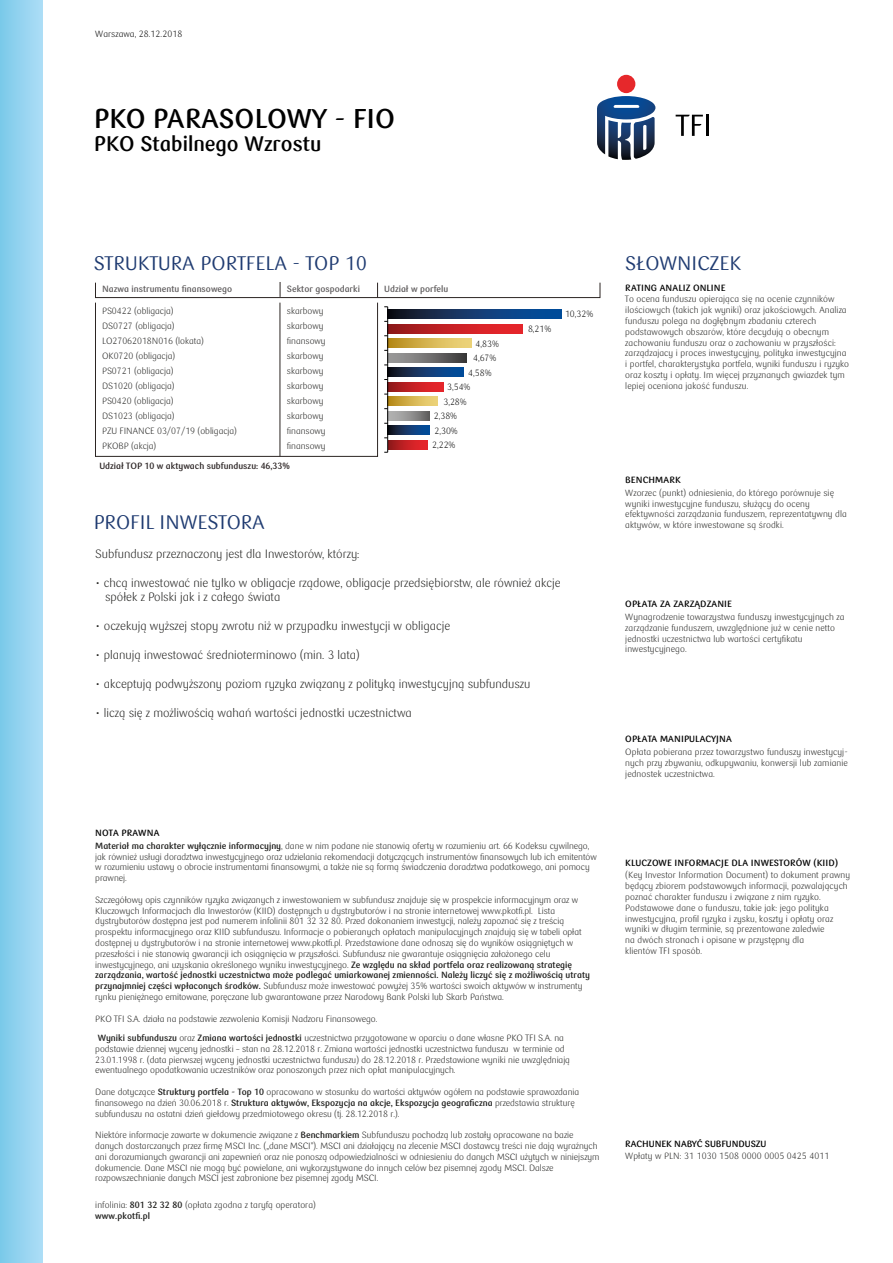
<style>
.page{position:relative;width:893px;height:1263px;background:#fff}
.page>*{position:absolute;margin:0;border:0;box-sizing:border-box;transform-origin:0 0}
.t1{font:700 27px "PKO Bank Polski";color:#010101}
.t2{font:700 21px "PKO Bank Polski";color:#010101}
.t3{font:19.5px "PKO Bank Polski";color:#1f3b71}
.t4{font:300 12px/14.4px "PKO Bank Polski";color:#1d1d1b}
.t5{font:300 9px/10.8px "PKO Bank Polski";color:#1d1d1b}
.t6{font:700 9px "PKO Bank Polski";letter-spacing:.01em;color:#010101}
.t7{font:300 9px "PKO Bank Polski";letter-spacing:.01em;color:#010101}
.t8{font:700 9px "PKO Bank Polski";color:#5f5c5d}
.t9{font:700 9px "PKO Bank Polski";color:#2b2424}
.s1{font-weight:700}
.s2{color:#231f20}
</style>
<div class="page">
<div style="left:0;top:0;width:42px;height:1263px;background:linear-gradient(to right,#7bc9e9,#acddf6)"></div>
<div style="left:95px;top:282px;width:505px;height:16px;border:1px solid #2c2523"></div>
<svg style="left:280px;top:282px;width:1px;height:15px"></svg>
<div style="left:95px;top:302px;width:283px;height:155px;border:1px solid #2c2523"></div>
<hr style="left:280px;top:303px;width:1px;height:153px;background:#2c2523">
<svg style="left:377px;top:283px;width:1px;height:15px"></svg>
<div style="left:617px;top:75px;width:18px;height:18px;background:#e6282b;border-radius:50%"></div>
<svg style="left:597px;top:96px;width:58px;height:64px"></svg>
<svg style="left:676px;top:115px;width:27px;height:21px"></svg>
<hr style="left:706px;top:115px;width:2px;height:21px;background:#010101">
<svg style="left:388px;top:440px;width:39px;height:9px"></svg>
<svg style="left:388px;top:426px;width:41px;height:9px"></svg>
<svg style="left:388px;top:411px;width:41px;height:10px"></svg>
<svg style="left:388px;top:397px;width:50px;height:9px"></svg>
<svg style="left:388px;top:382px;width:55px;height:9px"></svg>
<svg style="left:388px;top:368px;width:75px;height:9px"></svg>
<svg style="left:388px;top:353px;width:78px;height:9px"></svg>
<svg style="left:388px;top:339px;width:83px;height:9px"></svg>
<svg style="left:388px;top:324px;width:134px;height:9px"></svg>
<svg style="left:388px;top:309px;width:173px;height:9px;background:#0f3667"></svg>
<hr style="left:387px;top:307px;width:1px;height:145px;background:#010101">
<p class="t7" style="left:95px;top:29px;width:88px">Warszawa, 28.12.2018</p>
<h1 class="t1" style="left:94px;top:103px;width:303px">PKO PARASOLOWY - FIO</h1>
<h2 class="t2" style="left:94px;top:131px;width:229px">PKO Stabilnego Wzrostu</h2>
<h3 class="t3" style="left:94px;top:252px;width:274px">STRUKTURA PORTFELA - TOP 10</h3>
<p class="t8" style="left:102px;top:284px;width:131px">Nazwa instrumentu finansowego</p>
<p class="t8" style="left:287px;top:284px;width:74px">Sektor gospodarki</p>
<p class="t8" style="left:384px;top:284px;width:65px">Udział w porfelu</p>
<p class="t5" style="left:102px;top:306px;width:73px">PS0422 (obligacja)</p>
<p class="t7" style="left:565px;top:309px;width:30px">10,32%</p>
<p class="t5" style="left:102px;top:319px;width:136px;line-height:15px">DS0727 (obligacja)<br>LO27062018N016 (lokata)<br>OK0720 (obligacja)<br>PS0721 (obligacja)<br>DS1020 (obligacja)<br>PS0420 (obligacja)<br>DS1023 (obligacja)<br>PZU FINANCE 03/07/19 (obligacja)<br>PKOBP (akcja)</p>
<p class="t5" style="left:287px;top:304px;width:40px;line-height:15px">skarbowy skarbowy finansowy skarbowy skarbowy skarbowy skarbowy skarbowy finansowy finansowy</p>
<p class="t7" style="left:528px;top:324px;width:25px">8,21%</p>
<p class="t7" style="left:476px;top:338px;width:25px">4,83%</p>
<p class="t7" style="left:473px;top:353px;width:25px">4,67%</p>
<p class="t7" style="left:468px;top:367px;width:25px">4,58%</p>
<p class="t7" style="left:447px;top:382px;width:25px">3,54%</p>
<p class="t7" style="left:444px;top:397px;width:25px">3,28%</p>
<p class="t7" style="left:434px;top:411px;width:25px">2,38%</p>
<p class="t7" style="left:435px;top:426px;width:25px">2,30%</p>
<p class="t7" style="left:432px;top:440px;width:25px">2,22%</p>
<p class="t9" style="left:99px;top:460px;width:192px">Udział TOP 10 w aktywach subfunduszu: 46,33%</p>
<h3 class="t3" style="left:94px;top:512px;width:172px">PROFIL INWESTORA</h3>
<h3 class="t4" style="left:95px;top:547px;width:266px">Subfundusz przeznaczony jest dla Inwestorów, którzy:</h3>
<h3 class="t4" style="left:105px;top:576px;width:457px;text-indent:-10px">• chcą inwestować nie tylko w obligacje rządowe, obligacje przedsiębiorstw, ale również akcje spółek z Polski jak i z całego świata</h3>
<h3 class="t4" style="left:95px;top:619px;width:356px">• oczekują wyższej stopy zwrotu niż w przypadku inwestycji w obligacje</h3>
<h3 class="t4" style="left:95px;top:648px;width:266px">• planują inwestować średnioterminowo (min. 3 lata)</h3>
<h3 class="t4" style="left:95px;top:677px;width:437px">• akceptują podwyższony poziom ryzyka związany z polityką inwestycyjną subfunduszu</h3>
<h3 class="t4" style="left:95px;top:705px;width:318px">• liczą się z możliwością wahań wartości jednostki uczestnictwa</h3>
<p class="t6" style="left:95px;top:828px;width:66px">NOTA PRAWNA</p>
<p class="t5" style="left:95px;top:840px;width:503px"><span class="s1">Materiał ma charakter wyłącznie informacyjny</span>, dane w nim podane nie stanowią oferty w rozumieniu art. 66 Kodeksu cywilnego, jak również usługi doradztwa inwestycyjnego oraz udzielania rekomendacji dotyczących instrumentów finansowych lub ich emitentów w rozumieniu ustawy o obrocie instrumentami finansowymi, a także nie są formą świadczenia doradztwa podatkowego, ani pomocy prawnej.</p>
<p class="t5" style="left:95px;top:894px;width:496px">Szczegółowy opis czynników ryzyka związanych z inwestowaniem w subfundusz znajduje się w prospekcie informacyjnym oraz w Kluczowych Informacjach dla Inwestorów (KIID) dostępnych u dystrybutorów i na stronie internetowej www.pkotfi.pl. Lista dystrybutorów dostępna jest pod numerem infolinii 801 32 32 80. Przed dokonaniem inwestycji, należy zapoznać się z treścią prospektu informacyjnego oraz KIID subfunduszu. Informacje o pobieranych opłatach manipulacyjnych znajdują się w tabeli opłat dostępnej u dystrybutorów i na stronie internetowej www.pkotfi.pl. Przedstawione dane odnoszą się do wyników osiągniętych w przeszłości i nie stanowią gwarancji ich osiągnięcia w przyszłości. Subfundusz nie gwarantuje osiągnięcia założonego celu inwestycyjnego, ani uzyskania określonego wyniku inwestycyjnego. <span class="s1">Ze względu na skład portfela oraz realizowaną strategię zarządzania, wartość jednostki uczestnictwa może podlegać umiarkowanej zmienności. Należy liczyć się z możliwością utraty przynajmniej części wpłaconych środków.</span> Subfundusz może inwestować powyżej 35% wartości swoich aktywów w instrumenty rynku pieniężnego emitowane, poręczane lub gwarantowane przez Narodowy Bank Polski lub Skarb Państwa.</p>
<p class="t5" style="left:95px;top:1009px;width:470px;line-height:19.4px">PKO TFI S.A. działa na podstawie zezwolenia Komisji Nadzoru Finansowego.<br><span class="s1">Wyniki subfunduszu</span> oraz <span class="s1">Zmiana wartości jednostki</span> uczestnictwa przygotowane w oparciu o dane własne PKO TFI S.A. na</p>
<p class="t5" style="left:95px;top:1043px;width:476px">podstawie dziennej wyceny jednostki – stan na 28.12.2018 r. Zmiana wartości jednostki uczestnictwa funduszu w terminie od<br><span class="s2">23.01.1998</span> r. (data pierwszej wyceny jednostki uczestnictwa funduszu) do 28.12.2018 r. Przedstawione wyniki nie uwzględniają ewentualnego opodatkowania uczestników oraz ponoszonych przez nich opłat manipulacyjnych.</p>
<p class="t5" style="left:95px;top:1087px;width:485px">Dane dotyczące <span class="s1">Struktury portfela - Top 10</span> opracowano w stosunku do wartości aktywów ogółem na podstawie sprawozdania finansowego na dzień 30.06.2018 r. <span class="s1">Struktura aktywów, Ekspozycja na akcje, Ekspozycja geograficzna</span> przedstawia strukturę subfunduszu na ostatni dzień giełdowy przedmiotowego okresu (tj. 28.12.2018 r.).</p>
<p class="t5" style="left:95px;top:1130px;width:506px">Niektóre informacje zawarte w dokumencie związane z <span class="s1">Benchmarkiem</span> Subfunduszu pochodzą lub zostały opracowane na bazie danych dostarczanych przez firmę MSCI Inc. („dane MSCI”). MSCI ani działający na zlecenie MSCI dostawcy treści nie dają wyraźnych ani dorozumianych gwarancji ani zapewnień oraz nie ponoszą odpowiedzialności w odniesieniu do danych MSCI użytych w niniejszym dokumencie. Dane MSCI nie mogą być powielane, ani wykorzystywane do innych celów bez pisemnej zgody MSCI. Dalsze rozpowszechnianie danych MSCI jest zabronione bez pisemnej zgody MSCI.</p>
<p class="t5" style="left:95px;top:1200px;width:222px">infolinia: <span class="s1">801 32 32 80</span> (opłata zgodna z taryfą operatora) <span class="s1">www.pkotfi.pl</span></p>
<h3 class="t3" style="left:625px;top:252px;width:117px">SŁOWNICZEK</h3>
<p class="t6" style="left:625px;top:282px;width:102px">RATING ANALIZ ONLINE</p>
<p class="t5" style="left:625px;top:294px;width:225px">To ocena funduszu opierająca się na ocenie czynników ilościowych (takich jak wyniki) oraz jakościowych. Analiza funduszu polega na dogłębnym zbadaniu czterech podstawowych obszarów, które decydują o obecnym zachowaniu funduszu oraz o zachowaniu w przyszłości: zarządzajacy i proces inwestycyjny, polityka inwestycyjna i portfel, charakterystyka portfela, wyniki funduszu i ryzyko oraz koszty i opłaty. Im więcej przyznanych gwiazdek tym lepiej oceniona jakość funduszu.</p>
<p class="t6" style="left:625px;top:475px;width:57px">BENCHMARK</p>
<p class="t5" style="left:625px;top:488px;width:223px">Wzorzec (punkt) odniesienia, do którego porównuje się wyniki inwestycyjne funduszu, służący do oceny efektywności zarządzania funduszem, reprezentatywny dla aktywów, w które inwestowane są środki.</p>
<p class="t6" style="left:625px;top:599px;width:108px">OPŁATA ZA ZARZĄDZANIE</p>
<p class="t5" style="left:625px;top:612px;width:221px">Wynagrodzenie towarzystwa funduszy inwestycyjnych za zarządzanie funduszem, uwzględnione już w cenie netto jednostki uczestnictwa lub wartości certyfikatu inwestycyjnego.</p>
<p class="t6" style="left:625px;top:734px;width:108px">OPŁATA MANIPULACYJNA</p>
<p class="t5" style="left:625px;top:747px;width:224px;text-align:justify">Opłata pobierana przez towarzystwo funduszy inwestycyj&shy;nych przy zbywaniu, odkupywaniu, konwersji lub zamianie jednostek uczestnictwa.</p>
<p class="t6" style="left:625px;top:858px;width:214px">KLUCZOWE INFORMACJE DLA INWESTORÓW (KIID)</p>
<p class="t5" style="left:625px;top:870px;width:226px">(Key Investor Information Document) to dokument prawny będący zbiorem podstawowych informacji, pozwalających poznać charakter funduszu i związane z nim ryzyko.<br>Podstawowe dane o funduszu, takie jak: jego polityka inwestycyjna, profil ryzyka i zysku, koszty i opłaty oraz wyniki w długim terminie, są prezentowane zaledwie<br>na dwóch stronach i opisane w przystępny dla<br>klientów TFI sposób.</p>
<p class="t6" style="left:625px;top:1139px;width:143px">RACHUNEK NABYĆ SUBFUNDUSZU</p>
<p class="t5" style="left:625px;top:1151px;width:206px">Wpłaty w PLN: 31 1030 1508 0000 0005 0425 4011</p>
</div>
